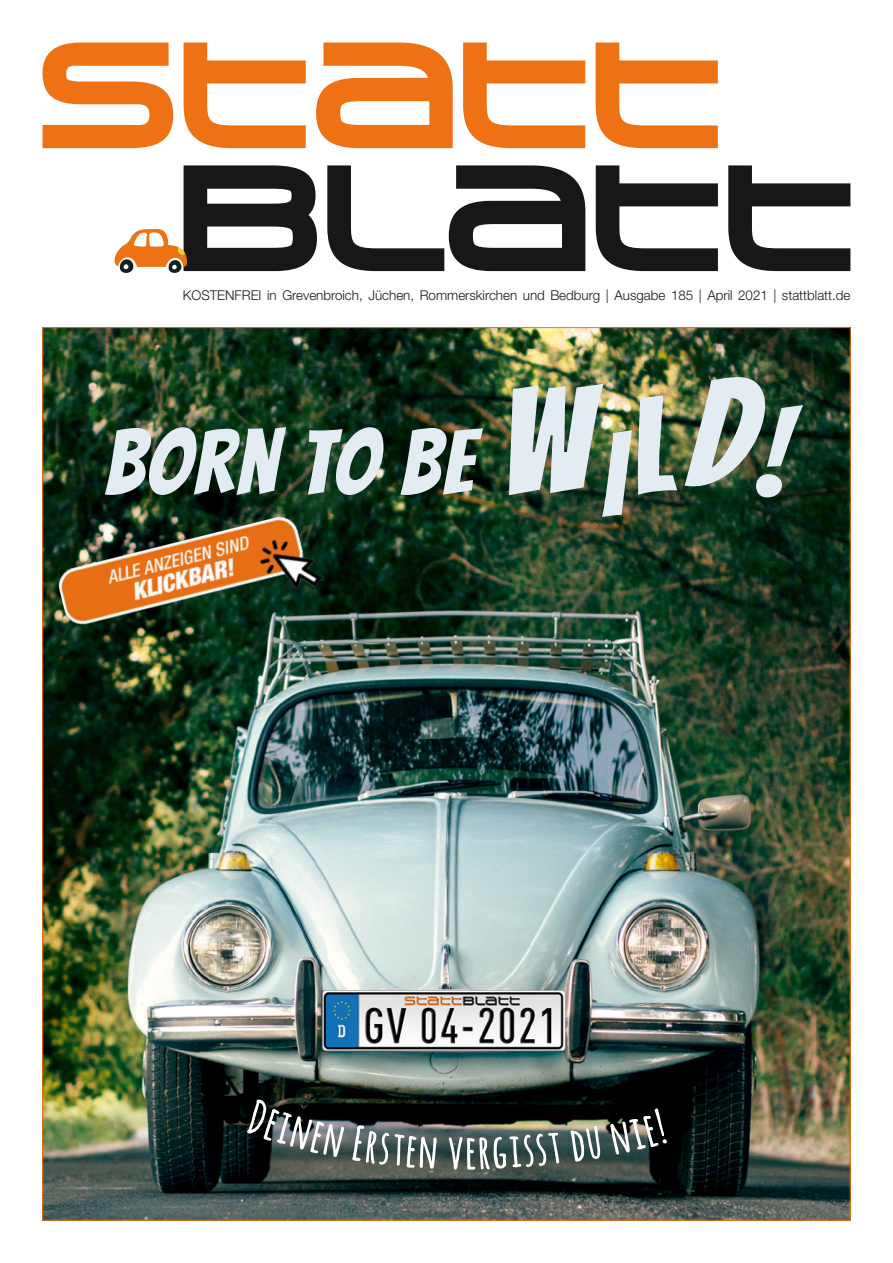
<style>
.page{position:relative;width:893px;height:1263px;background:#fff}
.page>*{position:absolute;margin:0;border:0;box-sizing:border-box;transform-origin:0 0}
.Headline{font:90px "Bangers";letter-spacing:.03em;color:#e4ecf3}
.t1{font:45px "Amatic SC";color:#fff}
.t2{font:300 13.5px "Helvetica Neue LT Std";color:#181716}
.s1{font-size:150px}
.s2{font-size:120px}
.s3{font-style:italic;font-size:135px}
.s4{font-size:148.5px}
</style>
<div class="page">
<svg style="left:43px;top:43px;width:130px;height:105px"></svg>
<svg style="left:596px;top:43px;width:122px;height:105px"></svg>
<svg style="left:463px;top:43px;width:122px;height:105px"></svg>
<svg style="left:184px;top:43px;width:122px;height:105px"></svg>
<svg style="left:316px;top:43px;width:137px;height:105px"></svg>
<svg style="left:728px;top:165px;width:122px;height:106px"></svg>
<svg style="left:596px;top:165px;width:122px;height:106px"></svg>
<svg style="left:327px;top:165px;width:258px;height:106px"></svg>
<img style="left:45px;top:329px;width:803px;height:889px">
<svg style="left:114px;top:165px;width:203px;height:108px"></svg>
<img style="left:55px;top:510px;width:268px;height:137px">
<svg style="left:247px;top:1100px;width:97px;height:56px;background:#2e3535"></svg>
<svg style="left:353px;top:1125px;width:83px;height:43px;background:#4c5b58"></svg>
<svg style="left:468px;top:1133px;width:93px;height:36px;background:#3a4f4c"></svg>
<svg style="left:571px;top:1127px;width:31px;height:34px"></svg>
<svg style="left:610px;top:1109px;width:57px;height:45px;background:#1e2523"></svg>
<p class="t2" style="left:183px;top:287px;width:669px">KOSTENFREI in Grevenbroich, Jüchen, Rommerskirchen und Bedburg | Ausgabe 185 | April 2021 | stattblatt.de</p>
<p class="Headline" style="left:105px;top:395px;width:685px">BORN TO BE <span class="s1">W</span><span class="s2">I</span><span class="s3">l</span><span class="s4">D</span><span class="s2">!</span></p>
<h2 class="t1" style="left:448px;top:1122px;width:18px">v</h2>
</div>
